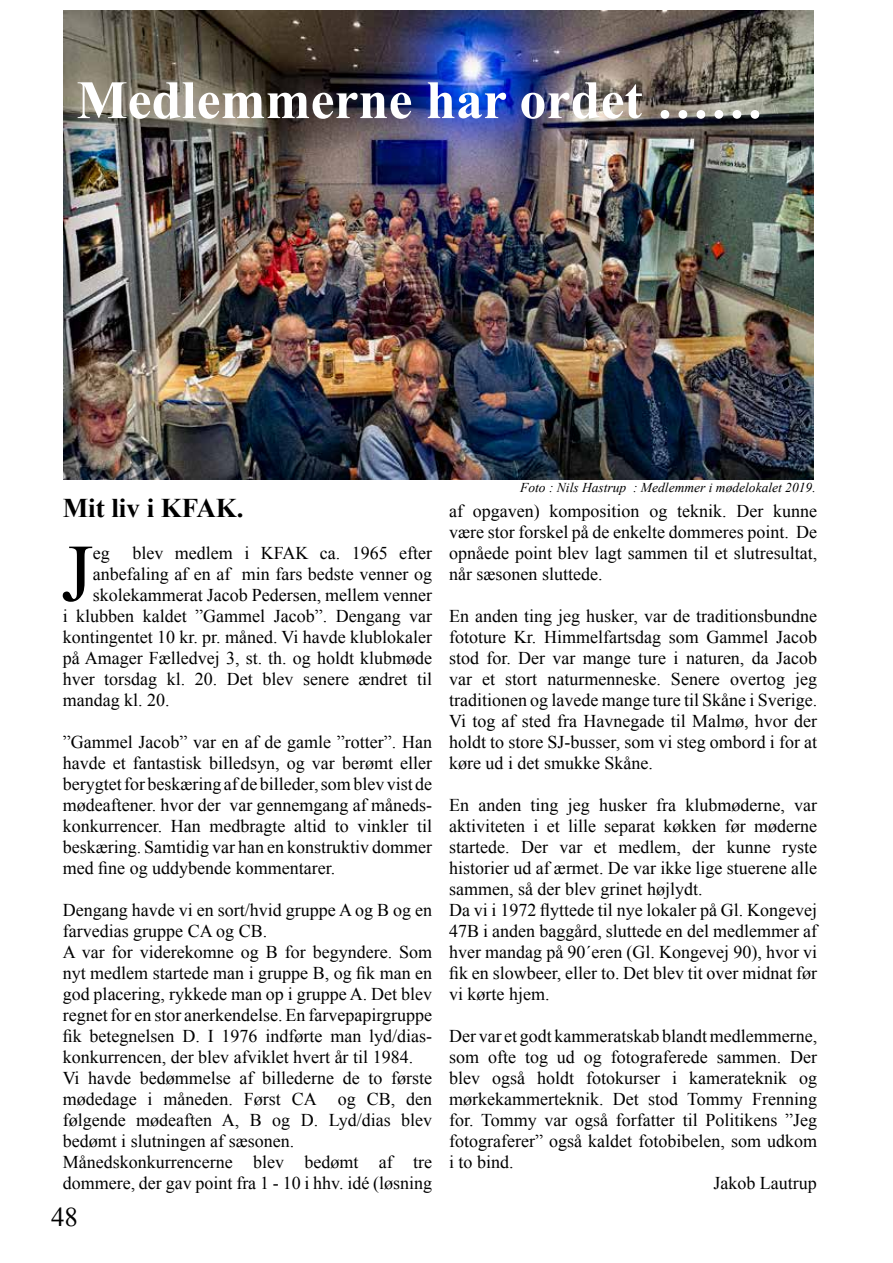
<style>
.page{position:relative;width:893px;height:1263px;background:#fff}
.page>*{position:absolute;margin:0;border:0;box-sizing:border-box;transform-origin:0 0}
.t1{font:81.45px "Times New Roman";color:#000}
.t2{font:700 54px "Times New Roman";color:#fff}
.t3{font:700 27px "Times New Roman";color:#000}
.t4{font:27px "Times New Roman";color:#000}
.t5{font:18px/21px "Times New Roman";color:#000;text-align:justify}
.t6{font:italic 13.5px "Times New Roman";color:#000}
</style>
<div class="page">
<img style="left:64px;top:11px;width:750px;height:468px">
<h2 class="t2" style="left:77px;top:63px;width:689px">Medlemmerne har ordet ……</h2>
<h3 class="t3" style="left:63px;top:489px;width:182px">Mit liv i KFAK.</h3>
<h1 class="t1" style="left:61px;top:518px;width:33px">J</h1>
<p class="t5" style="left:93px;top:542px;width:18px">eg</p>
<p class="t5" style="left:133px;top:542px;width:301px">blev medlem i KFAK ca. 1965 efter</p>
<p class="t5" style="left:93px;top:563px;width:341px">anbefaling af en af min fars bedste venner og</p>
<p class="t5" style="left:93px;top:584px;width:341px">skolekammerat Jacob Pedersen, mellem venner</p>
<p class="t5" style="left:63px;top:605px;width:371px">i klubben kaldet ”Gammel Jacob”. Dengang var</p>
<p class="t5" style="left:63px;top:626px;width:371px">kontingentet 10 kr. pr. måned. Vi havde klublokaler</p>
<p class="t5" style="left:63px;top:647px;width:371px">på Amager Fælledvej 3, st. th. og holdt klubmøde</p>
<p class="t5" style="left:63px;top:668px;width:371px">hver torsdag kl. 20. Det blev senere ændret til</p>
<p class="t5" style="left:63px;top:689px;width:108px">mandag kl. 20.</p>
<p class="t5" style="left:63px;top:731px;width:371px">”Gammel Jacob” var en af de gamle ”rotter”. Han havde et fantastisk billedsyn, og var berømt eller berygtet for beskæring af de billeder, som blev vist de mødeaftener. hvor der var gennemgang af måneds&shy;konkurrencer. Han medbragte altid to vinkler til beskæring. Samtidig var han en konstruktiv dommer med fine og uddybende kommentarer.</p>
<p class="t5" style="left:63px;top:899px;width:371px;text-align:left">Dengang havde vi en sort/hvid gruppe A og B og en farvedias gruppe CA og CB.<br>A var for viderekomne og B for begyndere. Som nyt medlem startede man i gruppe B, og fik man en god placering, rykkede man op i gruppe A. Det blev regnet for en stor anerkendelse. En farvepapirgruppe fik betegnelsen D. I 1976 indførte man lyd/dias&shy;konkurrencen, der blev afviklet hvert år til 1984.<br>Vi havde bedømmelse af billederne de to første mødedage i måneden. Først CA og CB, den følgende mødeaften A, B og D. Lyd/dias blev bedømt i slutningen af sæsonen.<br>Månedskonkurrencerne blev bedømt af tre dommere, der gav point fra 1 - 10 i hhv. idé (løsning</p>
<h3 class="t4" style="left:51px;top:1199px;width:28px">48</h3>
<p class="t6" style="left:520px;top:478px;width:297px">Foto : Nils Hastrup : Medlemmer i mødelokalet 2019.</p>
<p class="t5" style="left:449px;top:500px;width:370px">af opgaven) komposition og teknik. Der kunne være stor forskel på de enkelte dommeres point. De opnåede point blev lagt sammen til et slutresultat, når sæsonen sluttede.</p>
<p class="t5" style="left:449px;top:605px;width:370px">En anden ting jeg husker, var de traditionsbundne fototure Kr. Himmelfartsdag som Gammel Jacob stod for. Der var mange ture i naturen, da Jacob var et stort naturmenneske. Senere overtog jeg traditionen og lavede mange ture til Skåne i Sverige.<br>Vi tog af sted fra Havnegade til Malmø, hvor der holdt to store SJ-busser, som vi steg ombord i for at køre ud i det smukke Skåne.</p>
<p class="t5" style="left:449px;top:794px;width:370px;text-align:left">En anden ting jeg husker fra klubmøderne, var aktiviteten i et lille separat køkken før møderne startede. Der var et medlem, der kunne ryste historier ud af ærmet. De var ikke lige stuerene alle sammen, så der blev grinet højlydt.<br>Da vi i 1972 flyttede til nye lokaler på Gl. Kongevej 47B i anden baggård, sluttede en del medlemmer af hver mandag på 90´eren (Gl. Kongevej 90), hvor vi fik en slowbeer, eller to. Det blev tit over midnat før vi kørte hjem.</p>
<p class="t5" style="left:449px;top:1025px;width:370px">Der var et godt kammeratskab blandt medlemmerne,</p>
<p class="t5" style="left:449px;top:1046px;width:370px">som ofte tog ud og fotograferede sammen. Der</p>
<p class="t5" style="left:449px;top:1067px;width:370px">blev også holdt fotokurser i kamerateknik og</p>
<p class="t5" style="left:449px;top:1088px;width:370px">mørkekammerteknik. Det stod Tommy Frenning</p>
<p class="t5" style="left:449px;top:1109px;width:370px">for. Tommy var også forfatter til Politikens ”Jeg</p>
<p class="t5" style="left:449px;top:1130px;width:370px">fotograferer” også kaldet fotobibelen, som udkom</p>
<p class="t5" style="left:449px;top:1151px;width:66px">i to bind.</p>
<p class="t5" style="left:714px;top:1172px;width:105px">Jakob Lautrup</p>
</div>
